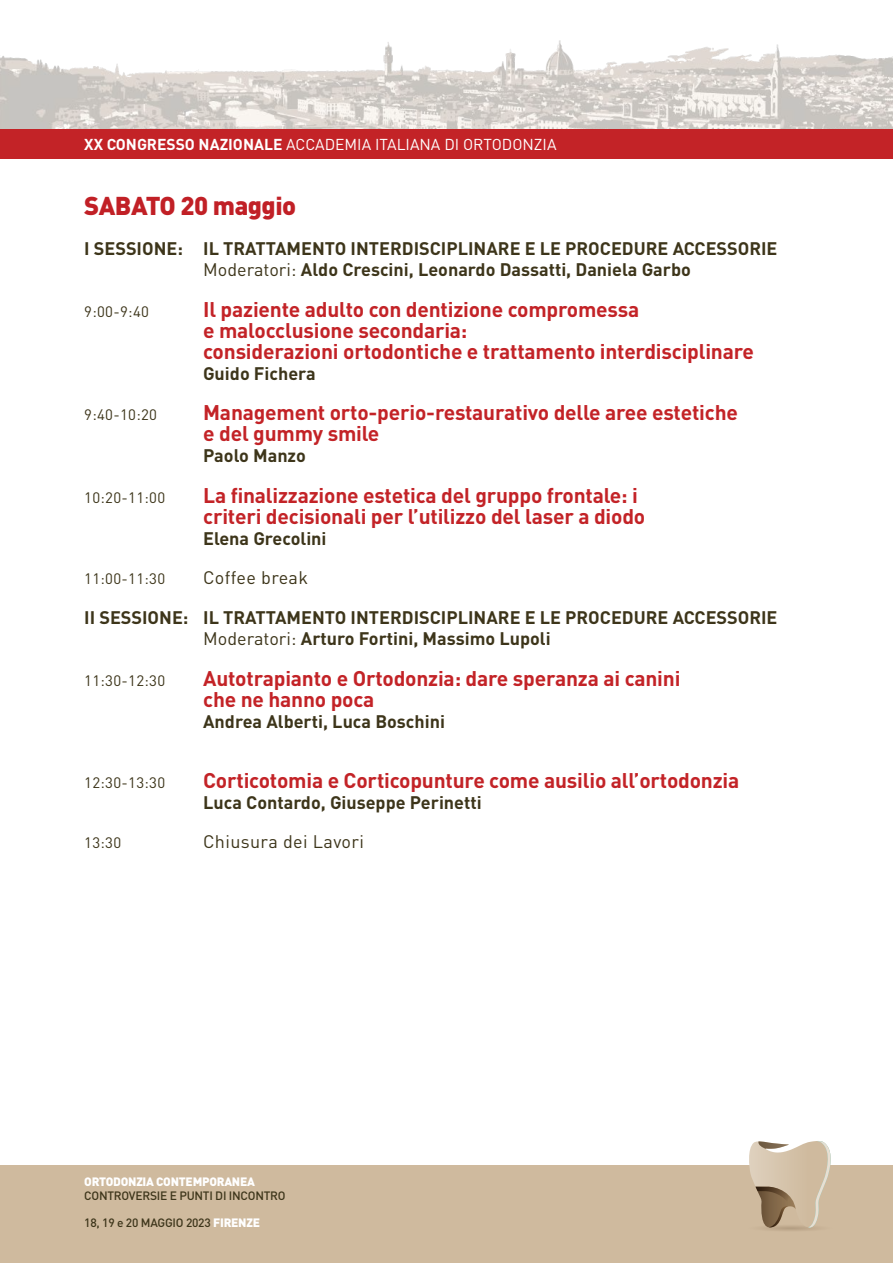
<style>
.page{position:relative;width:893px;height:1263px;background:#fff}
.page>*{position:absolute;margin:0;border:0;box-sizing:border-box;transform-origin:0 0}
.t1{font:900 25.5px "DIN Pro";letter-spacing:-.02em;color:#c12026}
.t2{font:700 21px/21px "DIN Pro";letter-spacing:-.01em;color:#c32327}
.t3{font:700 18px/21px "DIN Pro";color:#3d351a}
.t4{font:18px "DIN Pro";letter-spacing:.02em;color:#3d351a}
.t5{font:15.6px "DIN Pro";color:#fff}
.t6{font:15px "DIN Pro";letter-spacing:.02em;color:#3d351a}
.t7{font:500 12px "DIN Pro";letter-spacing:-.02em;color:#3d351a}
.t8{font:900 12px "DIN Pro";letter-spacing:-.02em;color:#fff}
.s1{font-weight:700}
.s2{font-weight:400}
.s3{font-weight:900;color:#fff}
</style>
<div class="page">
<img style="left:0;top:41px;width:893px;height:88px">
<div style="left:0;top:1165px;width:893px;height:98px;background:#cfba9e"></div>
<svg style="left:748px;top:1224px;width:84px;height:8px"></svg>
<svg style="left:749px;top:1141px;width:82px;height:86px"></svg>
<div style="left:0;top:129px;width:893px;height:30px;background:#c32327"></div>
<p class="t5" style="left:84px;top:134px;width:474px"><span class="s1">XX CONGRESSO NAZIONALE</span> ACCADEMIA ITALIANA DI ORTODONZIA</p>
<p class="t1" style="left:84px;top:188px;width:213px">SABATO 20 maggio</p>
<p class="t3" style="left:203px;top:237px;width:576px;text-indent:-119px">I SESSIONE: IL TRATTAMENTO INTERDISCIPLINARE E LE PROCEDURE ACCESSORIE<br><span class="s2">Moderatori:</span> Aldo Crescini, Leonardo Dassatti, Daniela Garbo</p>
<p class="t6" style="left:84px;top:301px;width:66px">9:00-9:40</p>
<p class="t2" style="left:203px;top:298px;width:552px">Il paziente adulto con dentizione compromessa<br>e malocclusione secondaria:<br>considerazioni ortodontiche e trattamento interdisciplinare</p>
<p class="t3" style="left:203px;top:362px;width:114px">Guido Fichera</p>
<p class="t6" style="left:84px;top:405px;width:74px">9:40-10:20</p>
<p class="t2" style="left:203px;top:401px;width:536px">Management orto-perio-restaurativo delle aree estetiche e del gummy smile</p>
<p class="t3" style="left:203px;top:444px;width:104px">Paolo Manzo</p>
<p class="t6" style="left:84px;top:487px;width:82px">10:20-11:00</p>
<p class="t2" style="left:203px;top:484px;width:444px">La finalizzazione estetica del gruppo frontale: i criteri decisionali per l’utilizzo del laser a diodo</p>
<p class="t3" style="left:203px;top:527px;width:125px">Elena Grecolini</p>
<p class="t6" style="left:84px;top:568px;width:82px">11:00-11:30</p>
<p class="t4" style="left:203px;top:565px;width:106px">Coffee break</p>
<p class="t3" style="left:203px;top:606px;width:576px;text-indent:-119px">II SESSIONE: IL TRATTAMENTO INTERDISCIPLINARE E LE PROCEDURE ACCESSORIE<br><span class="s2">Moderatori:</span> Arturo Fortini, Massimo Lupoli</p>
<p class="t6" style="left:84px;top:670px;width:82px">11:30-12:30</p>
<p class="t2" style="left:203px;top:667px;width:479px">Autotrapianto e Ortodonzia: dare speranza ai canini che ne hanno poca</p>
<p class="t3" style="left:203px;top:710px;width:243px">Andrea Alberti, Luca Boschini</p>
<p class="t6" style="left:84px;top:772px;width:82px">12:30-13:30</p>
<p class="t2" style="left:203px;top:769px;width:538px">Corticotomia e Corticopunture come ausilio all’ortodonzia</p>
<p class="t3" style="left:203px;top:791px;width:280px">Luca Contardo, Giuseppe Perinetti</p>
<p class="t6" style="left:84px;top:832px;width:38px">13:30</p>
<p class="t4" style="left:203px;top:829px;width:162px">Chiusura dei Lavori</p>
<p class="t8" style="left:84px;top:1173px;width:172px">ORTODONZIA CONTEMPORANEA</p>
<p class="t7" style="left:84px;top:1187px;width:203px">CONTROVERSIE E PUNTI DI INCONTRO</p>
<p class="t7" style="left:84px;top:1214px;width:177px">18, 19 e 20 MAGGIO 2023 <span class="s3">FIRENZE</span></p>
</div>
